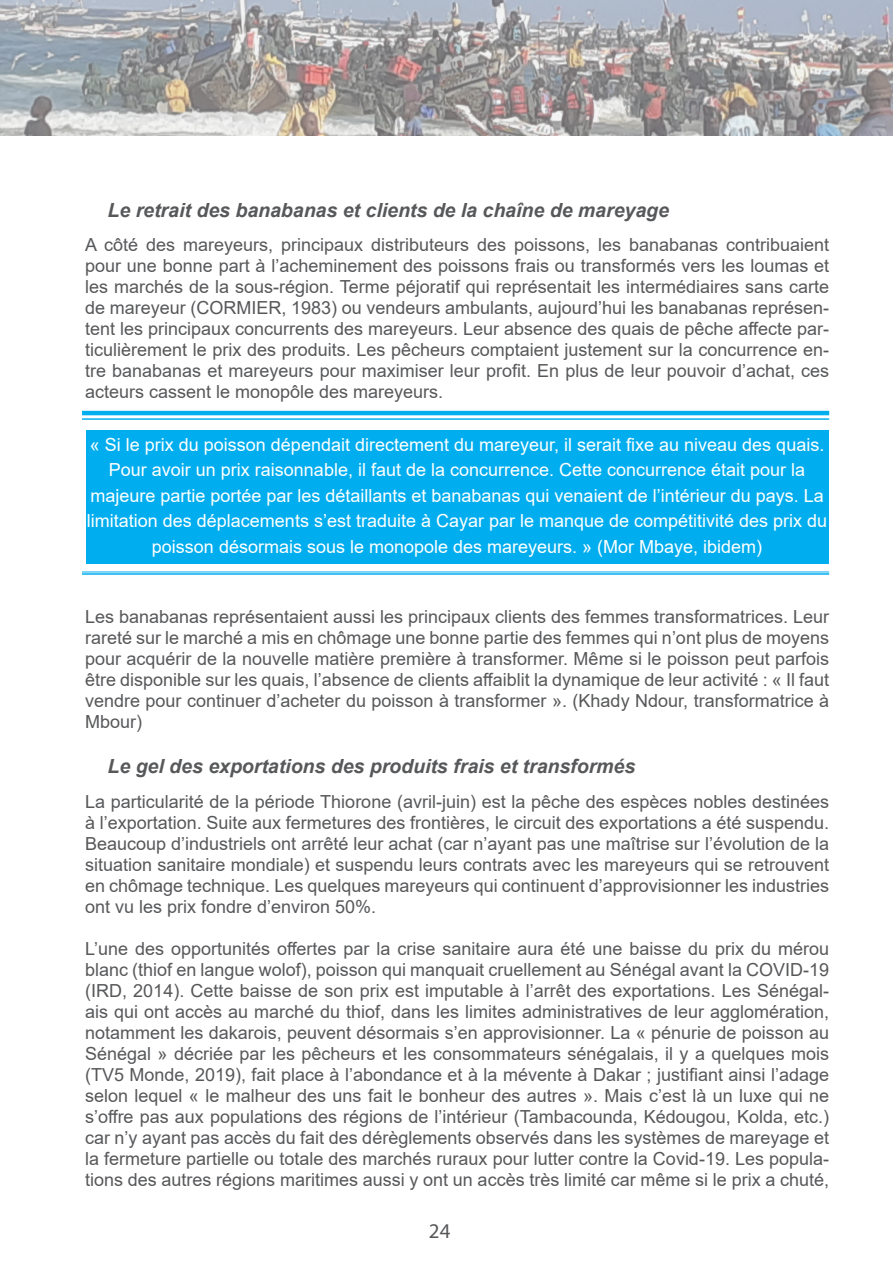
<style>
.page{position:relative;width:893px;height:1263px;background:#fff}
.page>*{position:absolute;margin:0;border:0;box-sizing:border-box;transform-origin:0 0}
.t1{font:21px "Myriad Pro";color:#57585a}
.t2{font:italic 700 19.5px "Arial";color:#57585a}
.t3{font:18px/21px "Arial";color:#57585a;text-align:justify}
.t4{font:18px/25.5px "Arial";color:#fff;text-align:center}
</style>
<div class="page">
<img style="left:0;top:0;width:893px;height:135px">
<div style="left:87px;top:430px;width:742px;height:134px;background:#00aeef"></div>
<hr style="left:82px;top:573px;width:747px;height:2px;background:#00aeef">
<hr style="left:82px;top:572px;width:747px;height:1px;background:#00aeef">
<hr style="left:82px;top:411px;width:747px;height:4px;background:#00aeef">
<hr style="left:82px;top:418px;width:747px;height:2px;background:#00aeef">
<p class="t2" style="left:108px;top:197px;width:563px">Le retrait des banabanas et clients de la chaîne de mareyage</p>
<p class="t3" style="left:85px;top:234px;width:746px">A côté des mareyeurs, principaux distributeurs des poissons, les banabanas contribuaient pour une bonne part à l’acheminement des poissons frais ou transformés vers les loumas et les marchés de la sous-région. Terme péjoratif qui représentait les intermédiaires sans carte de mareyeur (CORMIER, 1983) ou vendeurs ambulants, aujourd’hui les banabanas représen&shy;tent les principaux concurrents des mareyeurs. Leur absence des quais de pêche affecte par&shy;ticulièrement le prix des produits. Les pêcheurs comptaient justement sur la concurrence en&shy;tre banabanas et mareyeurs pour maximiser leur profit. En plus de leur pouvoir d’achat, ces acteurs cassent le monopôle des mareyeurs.</p>
<p class="t4" style="left:87px;top:432px;width:742px">« Si le prix du poisson dépendait directement du mareyeur, il serait fixe au niveau des quais.<br>Pour avoir un prix raisonnable, il faut de la concurrence. Cette concurrence était pour la majeure partie portée par les détaillants et banabanas qui venaient de l’intérieur du pays. La limitation des déplacements s’est traduite à Cayar par le manque de compétitivité des prix du poisson désormais sous le monopole des mareyeurs. » (Mor Mbaye, ibidem)</p>
<p class="t3" style="left:85px;top:606px;width:746px">Les banabanas représentaient aussi les principaux clients des femmes transformatrices. Leur rareté sur le marché a mis en chômage une bonne partie des femmes qui n’ont plus de moyens pour acquérir de la nouvelle matière première à transformer. Même si le poisson peut parfois être disponible sur les quais, l’absence de clients affaiblit la dynamique de leur activité : « Il faut vendre pour continuer d’acheter du poisson à transformer ». (Khady Ndour, transformatrice à Mbour)</p>
<p class="t2" style="left:108px;top:754px;width:530px">Le gel des exportations des produits frais et transformés</p>
<p class="t3" style="left:85px;top:791px;width:746px">La particularité de la période Thiorone (avril-juin) est la pêche des espèces nobles destinées à l’exportation. Suite aux fermetures des frontières, le circuit des exportations a été suspendu.<br>Beaucoup d’industriels ont arrêté leur achat (car n’ayant pas une maîtrise sur l’évolution de la situation sanitaire mondiale) et suspendu leurs contrats avec les mareyeurs qui se retrouvent en chômage technique. Les quelques mareyeurs qui continuent d’approvisionner les industries ont vu les prix fondre d’environ 50%.</p>
<p class="t3" style="left:85px;top:938px;width:746px">L’une des opportunités offertes par la crise sanitaire aura été une baisse du prix du mérou blanc (thiof en langue wolof), poisson qui manquait cruellement au Sénégal avant la COVID-19 (IRD, 2014). Cette baisse de son prix est imputable à l’arrêt des exportations. Les Sénégal&shy;ais qui ont accès au marché du thiof, dans les limites administratives de leur agglomération, notamment les dakarois, peuvent désormais s’en approvisionner. La « pénurie de poisson au Sénégal » décriée par les pêcheurs et les consommateurs sénégalais, il y a quelques mois (TV5 Monde, 2019), fait place à l’abondance et à la mévente à Dakar ; justifiant ainsi l’adage selon lequel « le malheur des uns fait le bonheur des autres ». Mais c’est là un luxe qui ne s’offre pas aux populations des régions de l’intérieur (Tambacounda, Kédougou, Kolda, etc.) car n’y ayant pas accès du fait des dérèglements observés dans les systèmes de mareyage et la fermeture partielle ou totale des marchés ruraux pour lutter contre la Covid-19. Les popula&shy;tions des autres régions maritimes aussi y ont un accès très limité car même si le prix a chuté,</p>
<p class="t1" style="left:429px;top:1218px;width:23px">24</p>
</div>
